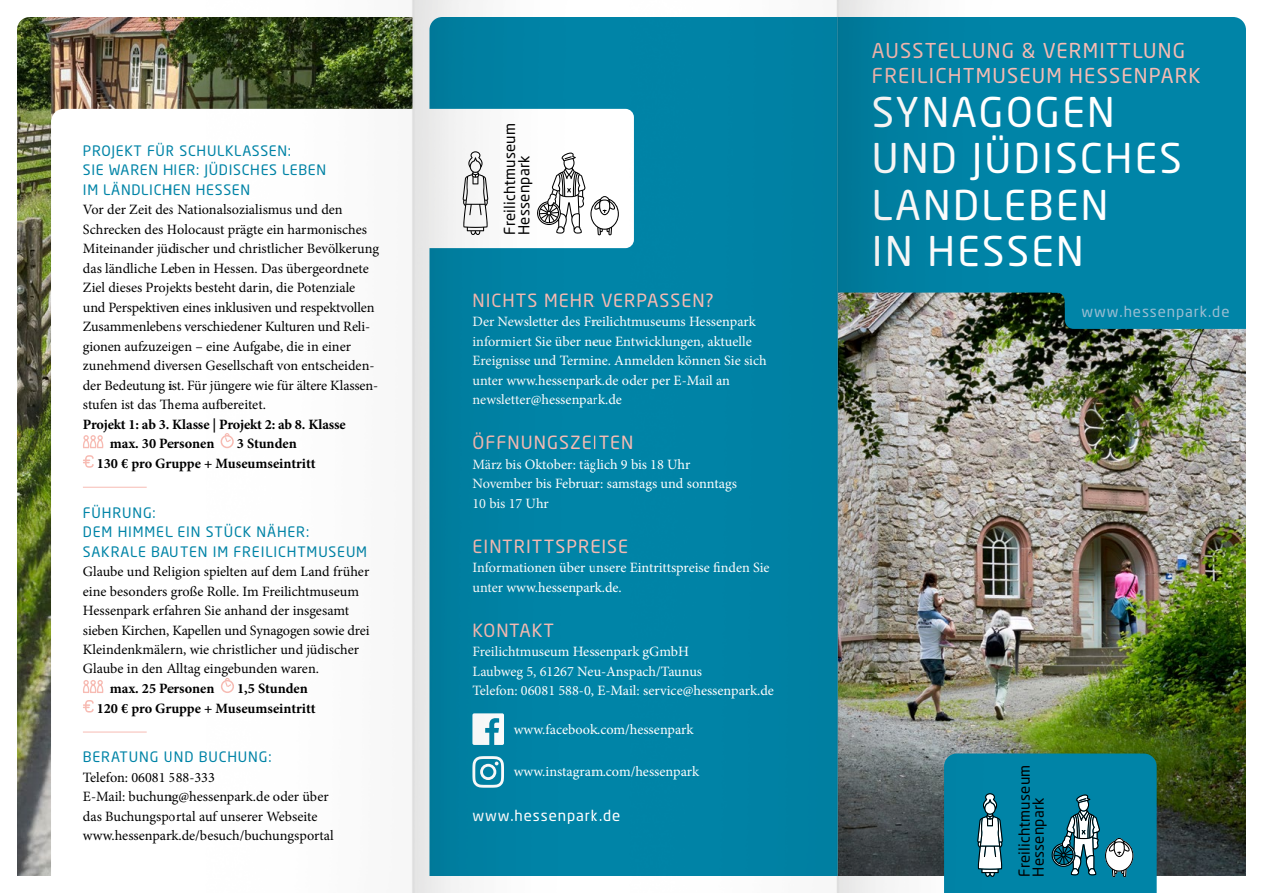
<style>
.page{position:relative;width:1263px;height:893px;background:#fff}
.page>*{position:absolute;margin:0;border:0;box-sizing:border-box;transform-origin:0 0}
.t1{font:40.5px/46.5px "Neo Sans Pro Cyr";letter-spacing:.06em;color:#fff}
.t2{font:20.25px "Neo Sans Pro Cyr";letter-spacing:.06em;color:#f7bbb3}
.t3{font:18px "Neo Sans Pro Cyr";letter-spacing:.06em;color:#f7bbb3}
.t4{font:18px "Neo Sans Pro Cyr";letter-spacing:.035em;color:#f7bbb3}
.t5{font:15px "Neo Sans Pro Cyr";letter-spacing:.015em;color:#000}
.t6{font:15px "Neo Sans Pro Cyr";letter-spacing:.06em;color:#98bdd2}
.t7{font:15px "Neo Sans Pro Cyr";letter-spacing:.06em;color:#fff}
.t8{font:14.25px/19.5px "Minion Pro";letter-spacing:-.005em;color:#000}
.t9{font:14.25px "Minion Pro";color:#fff}
.t10{font:14.25px/19.5px "Neo Sans Pro Cyr";letter-spacing:.05em;color:#0084a7}
.t11{font:700 14.25px/19.5px "Minion Pro";letter-spacing:-.005em;color:#000}
</style>
<div class="page">
<img style="left:1045px;top:293px;width:201px;height:583px">
<div style="left:1045px;top:17px;width:201px;height:276px;background:#0084a7"></div>
<svg style="left:1045px;top:753px;width:112px;height:140px"></svg>
<svg style="left:1052px;top:283px;width:194px;height:46px"></svg>
<img style="left:17px;top:17px;width:153px;height:859px">
<svg style="left:51px;top:109px;width:119px;height:767px"></svg>
<svg style="left:82px;top:434px;width:22px;height:15px"></svg>
<svg style="left:83px;top:455px;width:11px;height:13px"></svg>
<hr style="left:83px;top:487px;width:64px;height:1px;background:#f7bbb3">
<svg style="left:82px;top:679px;width:22px;height:15px"></svg>
<svg style="left:83px;top:700px;width:11px;height:12px"></svg>
<hr style="left:83px;top:732px;width:64px;height:1px;background:#f7bbb3">
<img style="left:170px;top:0;width:425px;height:893px">
<img style="left:595px;top:0;width:450px;height:893px">
<p class="t10" style="left:83px;top:140px;width:245px">PROJEKT FÜR SCHULKLASSEN:<br>SIE WAREN HIER: JÜDISCHES LEBEN<br>IM LÄNDLICHEN HESSEN</p>
<p class="t8" style="left:83px;top:200px;width:298px">Vor der Zeit des Nationalsozialismus und den Schrecken des Holocaust prägte ein harmonisches Miteinander jüdischer und christlicher Bevölkerung das ländliche Leben in Hessen. Das übergeordnete Ziel dieses Projekts besteht darin, die Potenziale und Perspektiven eines inklusiven und respektvollen Zusammenlebens verschiedener Kulturen und Reli&shy;gionen aufzuzeigen – eine Aufgabe, die in einer zunehmend diversen Gesellschaft von entscheiden&shy;der Bedeutung ist. Für jüngere wie für ältere Klassen&shy;stufen ist das Thema aufbereitet.</p>
<p class="t11" style="left:110px;top:414px;width:238px;text-indent:-27px">Projekt 1: ab 3. Klasse | Projekt 2: ab 8. Klasse max. 30 Personen</p>
<p class="t11" style="left:237px;top:434px;width:61px">3 Stunden</p>
<p class="t11" style="left:97px;top:453px;width:220px">130 € pro Gruppe + Museumseintritt</p>
<p class="t10" style="left:83px;top:502px;width:74px">FÜHRUNG:</p>
<p class="t10" style="left:83px;top:522px;width:286px">DEM HIMMEL EIN STÜCK NÄHER:<br>SAKRALE BAUTEN IM FREILICHTMUSEUM</p>
<p class="t8" style="left:83px;top:562px;width:288px">Glaube und Religion spielten auf dem Land früher eine besonders große Rolle. Im Freilichtmuseum Hessenpark erfahren Sie anhand der insgesamt sieben Kirchen, Kapellen und Synagogen sowie drei Kleindenkmälern, wie christlicher und jüdischer Glaube in den Alltag eingebunden waren.</p>
<p class="t11" style="left:110px;top:679px;width:106px">max. 25 Personen</p>
<p class="t11" style="left:237px;top:679px;width:72px">1,5 Stunden</p>
<p class="t11" style="left:97px;top:698px;width:220px">120 € pro Gruppe + Museumseintritt</p>
<p class="t10" style="left:83px;top:747px;width:190px">BERATUNG UND BUCHUNG:</p>
<p class="t8" style="left:83px;top:768px;width:134px">Telefon: 06081 588-333</p>
<p class="t8" style="left:83px;top:787px;width:247px">E-Mail: buchung@hessenpark.de oder über das Buchungsportal auf unserer Webseite</p>
<p class="t8" style="left:83px;top:826px;width:252px">www.hessenpark.de/besuch/buchungsportal</p>
<p class="t5" style="left:501px;top:235px;width:114px;rotate:-90deg">Freilichtmuseum</p>
<p class="t5" style="left:515px;top:235px;width:81px;rotate:-90deg">Hessenpark</p>
<p class="t3" style="left:472px;top:289px;width:243px">NICHTS MEHR VERPASSEN?</p>
<p class="t9" style="left:472px;top:312px;width:285px">Der Newsletter des Freilichtmuseums Hessenpark</p>
<p class="t9" style="left:472px;top:332px;width:281px">informiert Sie über neue Entwicklungen, aktuelle</p>
<p class="t9" style="left:472px;top:351px;width:296px">Ereignisse und Termine. Anmelden können Sie sich</p>
<p class="t9" style="left:472px;top:371px;width:259px">unter www.hessenpark.de oder per E-Mail an</p>
<p class="t9" style="left:472px;top:390px;width:151px">newsletter@hessenpark.de</p>
<p class="t3" style="left:472px;top:432px;width:162px">ÖFFNUNGSZEITEN</p>
<p class="t9" style="left:472px;top:455px;width:220px">März bis Oktober: täglich 9 bis 18 Uhr</p>
<p class="t9" style="left:472px;top:474px;width:266px">November bis Februar: samstags und sonntags</p>
<p class="t9" style="left:472px;top:494px;width:78px">10 bis 17 Uhr</p>
<p class="t3" style="left:472px;top:535px;width:157px">EINTRITTSPREISE</p>
<p class="t9" style="left:472px;top:558px;width:299px">Informationen über unsere Eintrittspreise finden Sie</p>
<p class="t9" style="left:472px;top:578px;width:151px">unter www.hessenpark.de.</p>
<p class="t4" style="left:472px;top:619px;width:83px">KONTAKT</p>
<p class="t9" style="left:472px;top:642px;width:218px">Freilichtmuseum Hessenpark gGmbH</p>
<p class="t9" style="left:472px;top:662px;width:231px">Laubweg 5, 61267 Neu-Anspach/Taunus</p>
<p class="t9" style="left:472px;top:681px;width:303px">Telefon: 06081 588-0, E-Mail: service@hessenpark.de</p>
<p class="t9" style="left:514px;top:720px;width:181px">www.facebook.com/hessenpark</p>
<p class="t9" style="left:514px;top:762px;width:187px">www.instagram.com/hessenpark</p>
<p class="t7" style="left:472px;top:806px;width:149px">www.hessenpark.de</p>
<p class="t2" style="left:872px;top:38px;width:315px">AUSSTELLUNG &amp; VERMITTLUNG</p>
<p class="t2" style="left:872px;top:63px;width:330px">FREILICHTMUSEUM HESSENPARK</p>
<p class="t1" style="left:872px;top:88px;width:311px">SYNAGOGEN<br>UND JÜDISCHES<br>LANDLEBEN</p>
<p class="t1" style="left:872px;top:228px;width:214px">IN HESSEN</p>
<p class="t6" style="left:1081px;top:302px;width:149px">www.hessenpark.de</p>
<p class="t5" style="left:1015px;top:877px;width:114px;rotate:-90deg">Freilichtmuseum</p>
<p class="t5" style="left:1029px;top:877px;width:81px;rotate:-90deg">Hessenpark</p>
</div>
